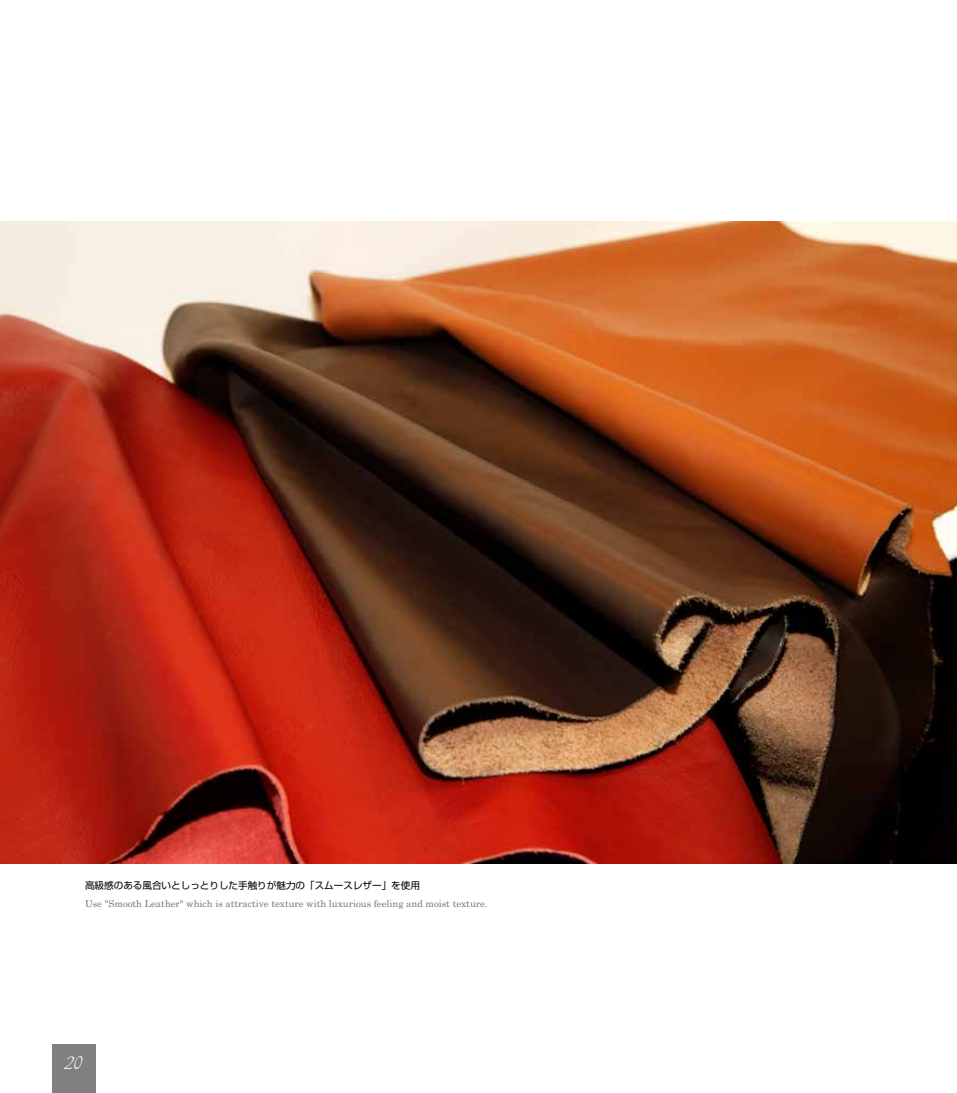
<style>
.page{position:relative;width:957px;height:1093px;background:#fff}
.page>*{position:absolute;margin:0;border:0;box-sizing:border-box;transform-origin:0 0}
.t1{font:19.2px "Vivaldii";color:#fff}
.t2{font:9.6px "Century";color:#727171}
.t3{font:9.6px "Shin Go Pro";color:#000}
.s1{font-family:"Koz Min Pro"}
</style>
<div class="page">
<img style="left:0;top:221px;width:957px;height:642px">
<div style="left:52px;top:1044px;width:44px;height:49px;background:#808080"></div>
<p class="t3" style="left:85px;top:877px;width:336px">高級感のある風合いとしっとりした手触りが魅力の「スムースレザー」を使用</p>
<p class="t2" style="left:85px;top:895px;width:403px">Use "Smooth Leather" which is attractive texture with luxurious feeling and moist texture<span class="s1">.</span></p>
<h1 class="t1" style="left:65px;top:1051px;width:18px">20</h1>
</div>
